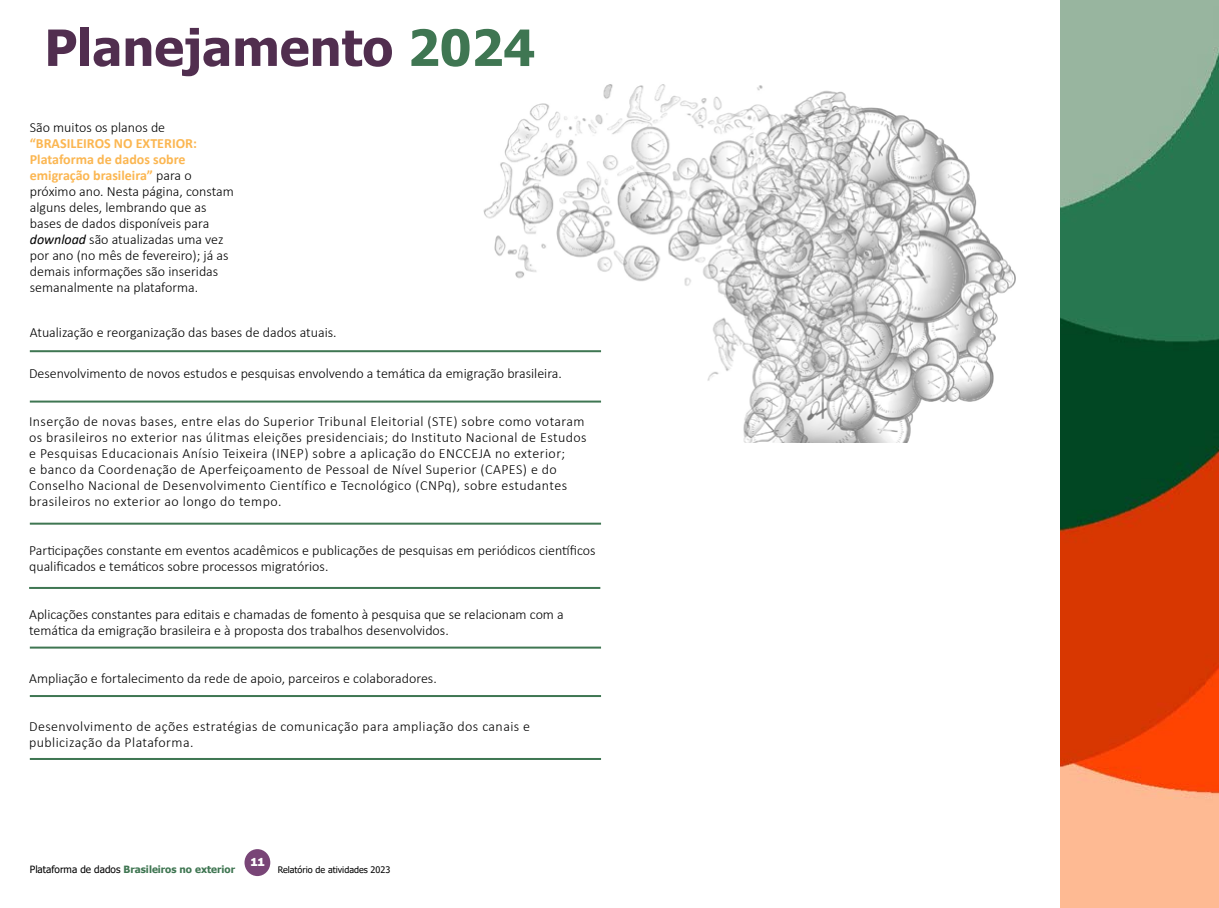
<style>
.page{position:relative;width:1219px;height:908px;background:#fff}
.page>*{position:absolute;margin:0;border:0;box-sizing:border-box;transform-origin:0 0}
.t1{font:700 50px "Tahoma";color:#512e4f}
.t2{font:300 14px/16px "Calibri";color:#000}
.t3{font:300 14px/16px "Calibri";letter-spacing:.03em;color:#000}
.t4{font:800 12px "Franklin Gothic";color:#fff}
.t5{font:700 10px "Tahoma";color:#3f7652}
.t6{font:9px "Tahoma";color:#000}
.s1{color:#3f7652}
.s2{font-weight:700;color:#fbb651}
.s3{font-weight:400;font-style:italic}
.s4{font-weight:400;color:#000}
</style>
<div class="page">
<div style="left:244px;top:848px;width:26px;height:27px;background:#794577;border-radius:50%"></div>
<img style="left:1060px;top:0;width:159px;height:907px">
<img style="left:471px;top:84px;width:545px;height:358px">
<hr style="left:30px;top:400px;width:571px;height:2px;background:#3f7652">
<hr style="left:30px;top:522px;width:571px;height:2px;background:#3f7652">
<hr style="left:29px;top:586px;width:571px;height:2px;background:#3f7652">
<hr style="left:30px;top:646px;width:571px;height:2px;background:#3f7652">
<hr style="left:30px;top:694px;width:571px;height:2px;background:#3f7652">
<hr style="left:30px;top:757px;width:571px;height:2px;background:#3f7652">
<hr style="left:30px;top:350px;width:571px;height:2px;background:#3f7652">
<h1 class="t1" style="left:44px;top:13px;width:492px">Planejamento <span class="s1">2024</span></h1>
<p class="t2" style="left:30px;top:119px;width:137px">São muitos os planos de</p>
<p class="t2" style="left:30px;top:135px;width:206px"><span class="s2">“BRASILEIROS NO EXTERIOR:<br>Plataforma de dados sobre emigração brasileira”</span> para o próximo ano. Nesta página, constam alguns deles, lembrando que as bases de dados disponíveis para <span class="s3">download</span> são atualizadas uma vez por ano (no mês de fevereiro); já as demais informações são inseridas semanalmente na plataforma.</p>
<p class="t2" style="left:30px;top:324px;width:308px">Atualização e reorganização das bases de dados atuais.</p>
<p class="t2" style="left:29px;top:365px;width:534px">Desenvolvimento de novos estudos e pesquisas envolvendo a temática da emigração brasileira.</p>
<p class="t3" style="left:29px;top:413px;width:559px">Inserção de novas bases, entre elas do Superior Tribunal Eleitorial (STE) sobre como votaram os brasileiros no exterior nas úlitmas eleições presidenciais; do Instituto Nacional de Estudos e Pesquisas Educacionais Anísio Teixeira (INEP) sobre a aplicação do ENCCEJA no exterior;<br>e banco da Coordenação de Aperfeiçoamento de Pessoal de Nível Superior (CAPES) e do Conselho Nacional de Desenvolvimento Científico e Tecnológico (CNPq), sobre estudantes brasileiros no exterior ao longo do tempo.</p>
<p class="t2" style="left:29px;top:541px;width:568px">Participações constante em eventos acadêmicos e publicações de pesquisas em periódicos científicos qualificados e temáticos sobre processos migratórios.</p>
<p class="t2" style="left:29px;top:605px;width:536px">Aplicações constantes para editais e chamadas de fomento à pesquisa que se relacionam com a temática da emigração brasileira e à proposta dos trabalhos desenvolvidos.</p>
<p class="t2" style="left:29px;top:669px;width:409px">Ampliação e fortalecimento da rede de apoio, parceiros e colaboradores.</p>
<p class="t3" style="left:29px;top:717px;width:503px">Desenvolvimento de ações estratégias de comunicação para ampliação dos canais e publicização da Plataforma.</p>
<p class="t4" style="left:251px;top:854px;width:15px">11</p>
<p class="t5" style="left:30px;top:862px;width:207px"><span class="s4">Plataforma de dados</span> Brasileiros no exterior</p>
<p class="t6" style="left:278px;top:863px;width:114px">Relatório de atividades 2023</p>
</div>
